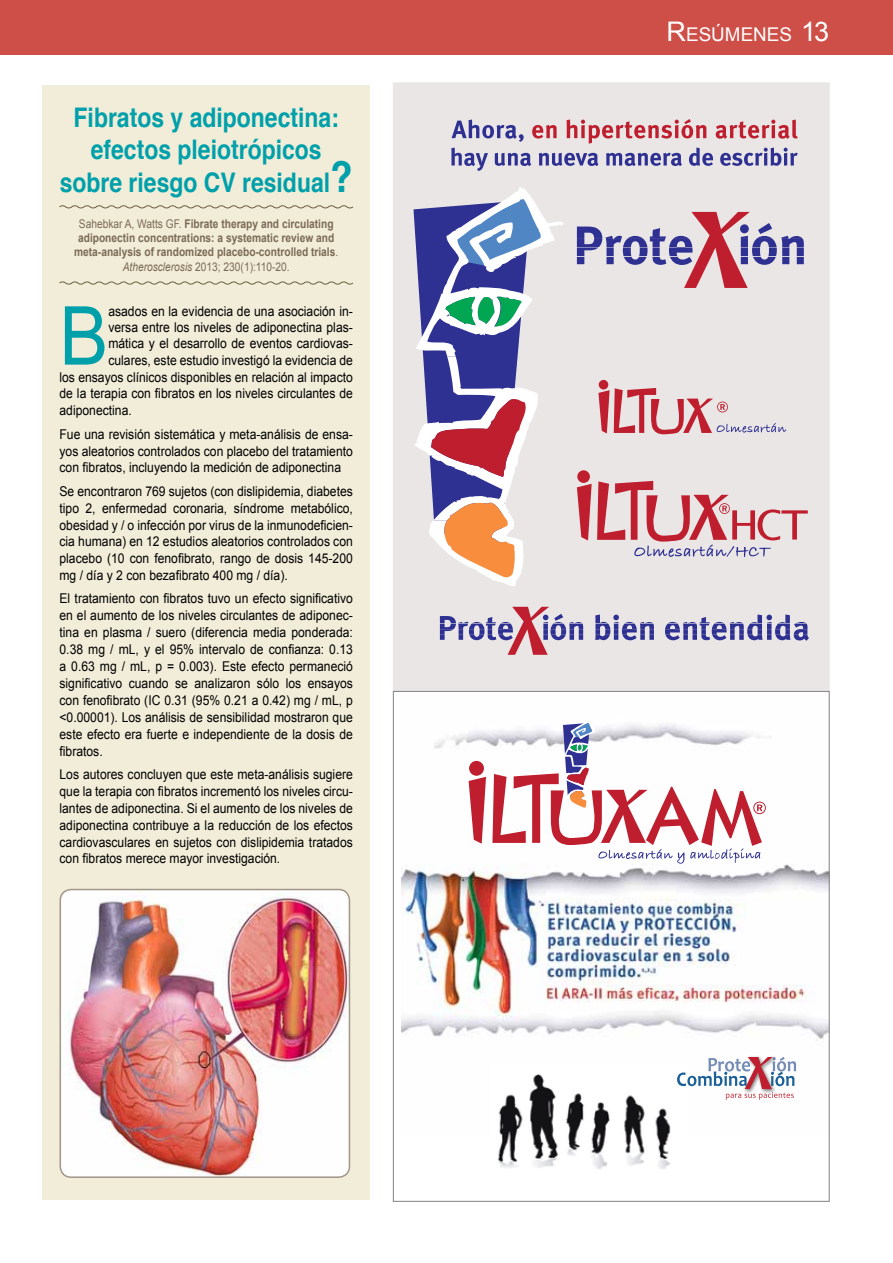
<style>
.page{position:relative;width:893px;height:1263px;background:#fff}
.page>*{position:absolute;margin:0;border:0;box-sizing:border-box;transform-origin:0 0}
.t1{font:81.45px "Arial";color:#00a0ab;scale:.9 1}
.t2{font:700 27px/32.7px "Helvetica";color:#00a0ab;text-align:center;scale:.85 1}
.t3{font:18.9px "Arial";color:#fff}
.t4{font:13.5px/17px "Arial";color:#000;text-align:justify;scale:.9 1}
.t5{font:700 12px/14.4px "Arial";color:#7c6a55;text-align:center;scale:.85 1}
.s1{font-size:43.5px}
.s2{font-weight:400}
.s3{font-weight:400;font-style:italic}
.s4{font-size:27px}
</style>
<div class="page">
<div style="left:0;top:0;width:893px;height:54px;background:#cd4f48"></div>
<div style="left:393px;top:83px;width:437px;height:608px;background:#eae6e6"></div>
<div style="left:43px;top:85px;width:327px;height:1114px;background:#f1edd9"></div>
<img style="left:60px;top:889px;width:289px;height:287px">
<div style="left:60px;top:889px;width:290px;height:289px;border:2px solid #a2958a;border-radius:11px"></div>
<svg style="left:59px;top:205px;width:295px;height:4px"></svg>
<svg style="left:59px;top:281px;width:295px;height:4px"></svg>
<img style="left:401px;top:731px;width:427px;height:340px">
<svg style="left:598px;top:380px;width:188px;height:57px"></svg>
<svg style="left:451px;top:119px;width:347px;height:52px"></svg>
<svg style="left:440px;top:607px;width:369px;height:48px"></svg>
<svg style="left:577px;top:212px;width:227px;height:76px"></svg>
<svg style="left:577px;top:470px;width:231px;height:87px"></svg>
<svg style="left:413px;top:187px;width:150px;height:399px"></svg>
<div style="left:469px;top:761px;width:15px;height:15px;background:#be1e2d;border-radius:50%"></div>
<svg style="left:469px;top:777px;width:17px;height:67px"></svg>
<svg style="left:492px;top:722px;width:274px;height:142px"></svg>
<img style="left:491px;top:1063px;width:186px;height:106px">
<div style="left:743px;top:1055px;width:35px;height:39px;background:#f6f6f6"></div>
<svg style="left:677px;top:1057px;width:119px;height:43px"></svg>
<h2 class="t2" style="left:60px;top:101px;width:346px">Fibratos y adiponectina: efectos pleiotrópicos sobre riesgo CV residual<span class="s1">?</span></h2>
<p class="t5" style="left:74px;top:217px;width:312px"><span class="s2">Sahebkar A, Watts GF.</span> Fibrate therapy and circulating adiponectin concentrations: a systematic review and meta-analysis of randomized placebo-controlled trials<span class="s2">.<br></span><span class="s3">Atherosclerosis</span> <span class="s2">2013; 230(1):110-20.</span></p>
<h1 class="t1" style="left:60px;top:283px;width:56px">B</h1>
<p class="t4" style="left:108px;top:303px;width:273px">asados en la evidencia de una asociación in-</p>
<p class="t4" style="left:108px;top:319px;width:273px">versa entre los niveles de adiponectina plas-</p>
<p class="t4" style="left:108px;top:335px;width:273px">mática y el desarrollo de eventos cardiovas-</p>
<p class="t4" style="left:108px;top:351px;width:273px">culares, este estudio investigó la evidencia de</p>
<p class="t4" style="left:60px;top:368px;width:327px">los ensayos clínicos disponibles en relación al impacto</p>
<p class="t4" style="left:60px;top:385px;width:327px">de la terapia con fibratos en los niveles circulantes de</p>
<p class="t4" style="left:60px;top:402px;width:82px">adiponectina.</p>
<p class="t4" style="left:60px;top:425px;width:327px">Fue una revisión sistemática y meta-análisis de ensa&shy;yos aleatorios controlados con placebo del tratamiento con fibratos, incluyendo la medición de adiponectina</p>
<p class="t4" style="left:60px;top:483px;width:327px">Se encontraron 769 sujetos (con dislipidemia, diabetes tipo 2, enfermedad coronaria, síndrome metabólico, obesidad y / o infección por virus de la inmunodeficien&shy;cia humana) en 12 estudios aleatorios controlados con placebo (10 con fenofibrato, rango de dosis 145-200 mg / día y 2 con bezafibrato 400 mg / día).</p>
<p class="t4" style="left:60px;top:590px;width:327px">El tratamiento con fibratos tuvo un efecto significativo en el aumento de los niveles circulantes de adiponec&shy;tina en plasma / suero (diferencia media ponderada:<br>0.38 mg / mL, y el 95% intervalo de confianza: 0.13 a 0.63 mg / mL, p = 0.003). Este efecto permaneció significativo cuando se analizaron sólo los ensayos con fenofibrato (IC 0.31 (95% 0.21 a 0.42) mg / mL, p &lt;0.00001). Los análisis de sensibilidad mostraron que este efecto era fuerte e independiente de la dosis de fibratos.</p>
<p class="t4" style="left:60px;top:766px;width:327px">Los autores concluyen que este meta-análisis sugiere que la terapia con fibratos incrementó los niveles circu&shy;lantes de adiponectina. Si el aumento de los niveles de adiponectina contribuye a la reducción de los efectos cardiovasculares en sujetos con dislipidemia tratados con fibratos merece mayor investigación.</p>
<h3 class="t3" style="left:667px;top:22px;width:164px"><span class="s4">R</span>ESÚMENES <span class="s4">13</span></h3>
</div>
